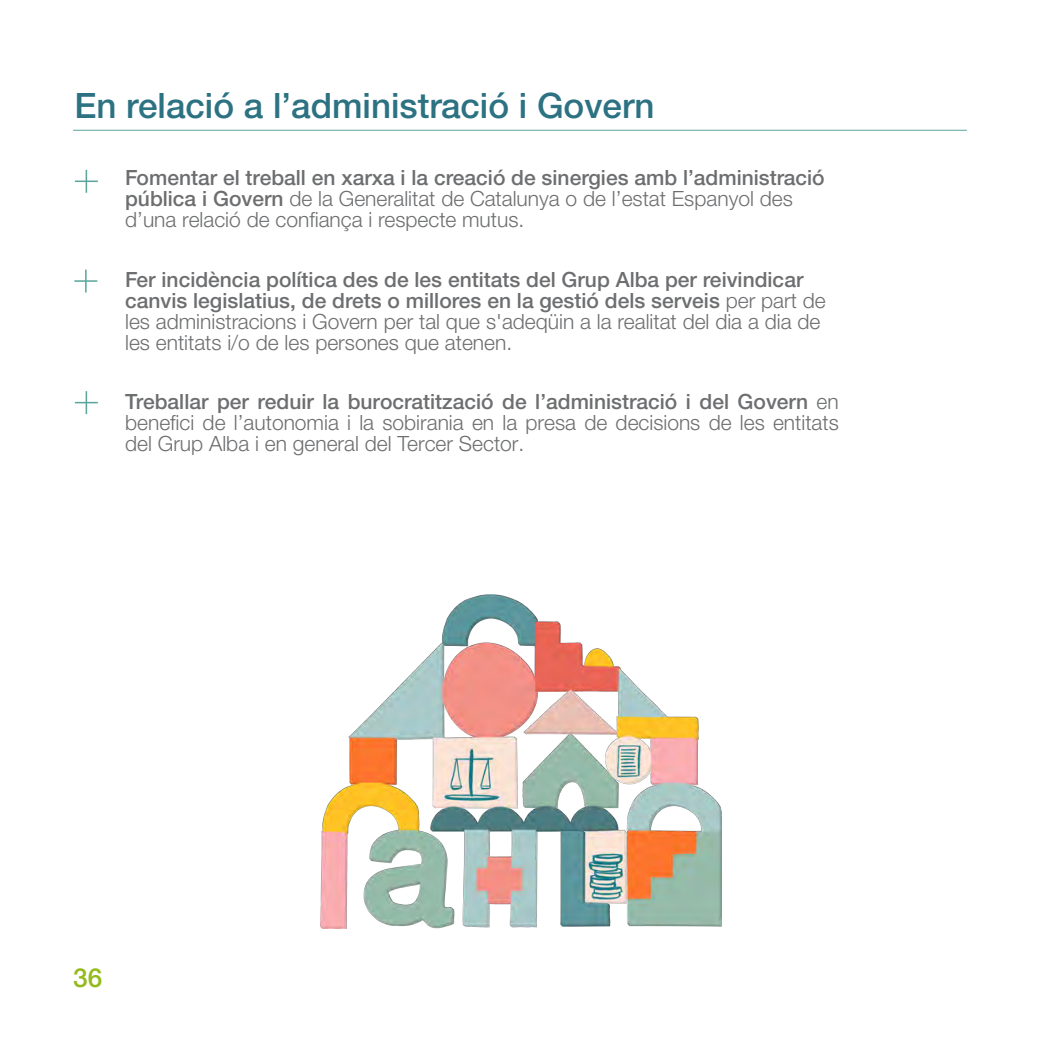
<style>
.page{position:relative;width:1042px;height:1042px;background:#fff}
.page>*{position:absolute;margin:0;border:0;box-sizing:border-box;transform-origin:0 0}
.t1{font:500 35px "Helvetica Neue LTW1 G";color:#2c7282}
.t2{font:500 26.25px "Helvetica Neue LTW1 G";color:#94ba1d}
.t3{font:300 21px/21px "Helvetica Neue LTW1 G";color:#6d6e70}
.t4{font:500 21px/21px "Helvetica Neue LTW1 G";color:#6d6e70}
.s1{font-weight:500}
.s2{font-weight:300}
</style>
<div class="page">
<hr style="left:73px;top:130px;width:894px;height:1px;background:#5aa69c">
<img style="left:320px;top:595px;width:401px;height:333px">
<svg style="left:75px;top:170px;width:23px;height:23px"></svg>
<svg style="left:74px;top:269px;width:23px;height:23px"></svg>
<svg style="left:75px;top:391px;width:23px;height:23px"></svg>
<h1 class="t1" style="left:74px;top:84px;width:581px">En relació a l’administració i Govern</h1>
<p class="t3" style="left:125px;top:167px;width:701px"><span class="s1">Fomentar el treball en xarxa i la creació de sinergies amb l’administració pública i Govern</span> de la Generalitat de Catalunya o de l’estat Espanyol des d’una relació de confiança i respecte mutus.</p>
<p class="t4" style="left:125px;top:269px;width:702px">Fer incidència política des de les entitats del Grup Alba per reivindicar canvis legislatius, de drets o millores en la gestió dels serveis <span class="s2">per part de les administracions i Govern per tal que s'adeqüin a la realitat del dia a dia de les entitats i/o de les persones que atenen.</span></p>
<p class="t3" style="left:125px;top:391px;width:715px;text-align:justify"><span class="s1">Treballar per reduir la burocratització de l’administració i del Govern</span> en benefici de l’autonomia i la sobirania en la presa de decisions de les entitats del Grup Alba i en general del Tercer Sector.</p>
<p class="t2" style="left:73px;top:961px;width:31px">36</p>
</div>
